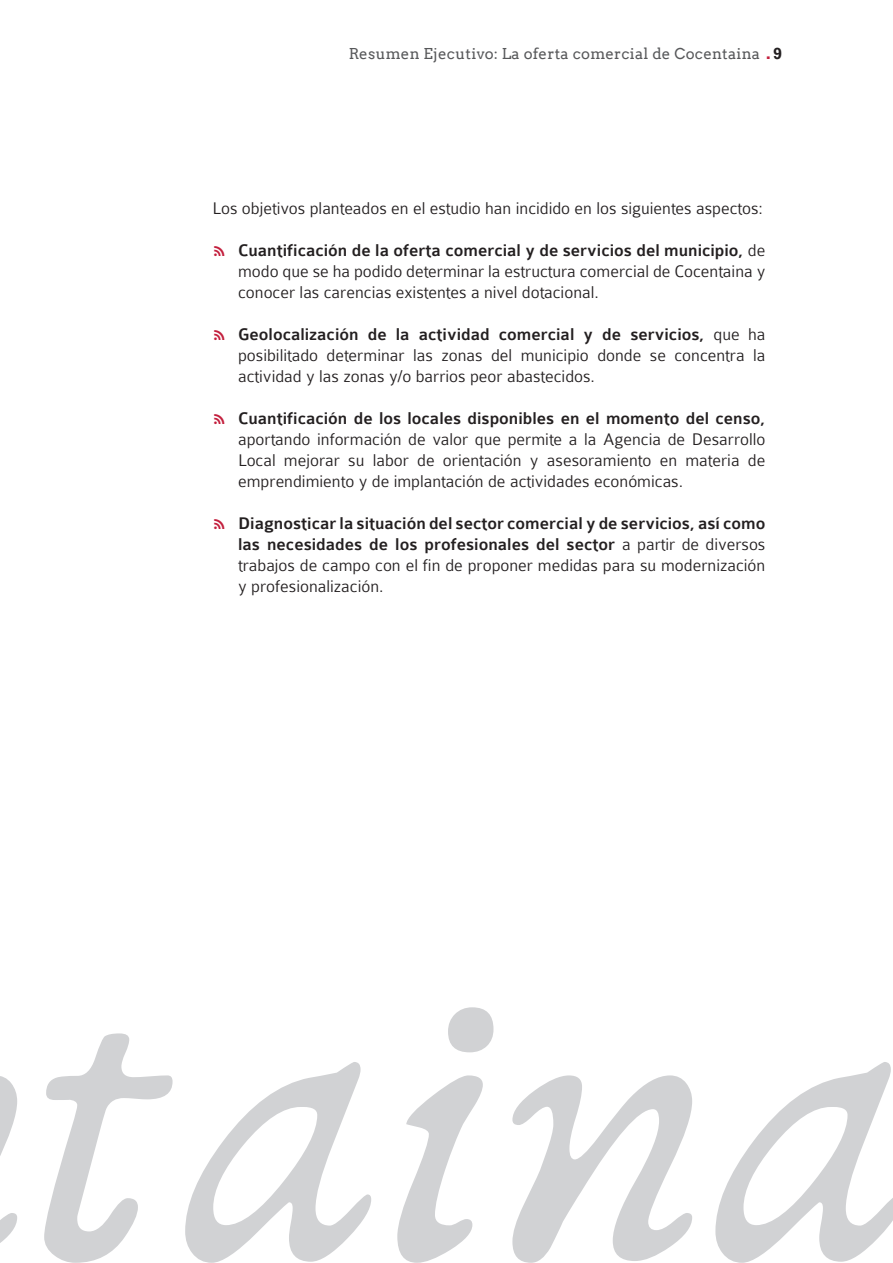
<style>
.page{position:relative;width:893px;height:1263px;background:#fff}
.page>*{position:absolute;margin:0;border:0;box-sizing:border-box;transform-origin:0 0}
.Parrafo_normal{font:300 18px/21px "Colaborate";color:#231f20;text-align:justify}
.t1{font:500 18px/21px "Colaborate";color:#231f20;text-align:justify}
.t2{font:15px "Arvo";letter-spacing:.02em;color:#57585a}
.s1{font-family:"Rockwell";font-weight:700;font-size:16.5px;color:#c31f3d}
.s2{font-family:"Rockwell";font-weight:700;font-size:16.5px;color:#231f20}
.s3{font-family:"Modern Pictograms";font-weight:400;color:#c31f3d}
.s4{font-weight:500}
.s5{font-weight:300}
</style>
<div class="page">
<svg style="left:0;top:1007px;width:893px;height:256px"></svg>
<p class="t2" style="left:349px;top:44px;width:435px">Resumen Ejecutivo: La oferta comercial de Cocentaina <span class="s1">.</span> <span class="s2">9</span></p>
<p class="Parrafo_normal" style="left:213px;top:198px;width:552px">Los objetivos planteados en el estudio han incidido en los siguientes aspectos:</p>
<p class="Parrafo_normal" style="left:238px;top:240px;width:529px;text-indent:-26px"><span class="s3">^</span> <span class="s4">Cuantificación de la oferta comercial y de servicios del municipio,</span> de modo que se ha podido determinar la estructura comercial de Cocentaina y conocer las carencias existentes a nivel dotacional.</p>
<p class="Parrafo_normal" style="left:238px;top:324px;width:529px;text-indent:-26px"><span class="s3">^</span> <span class="s4">Geolocalización de la actividad comercial y de servicios,</span> que ha posibilitado determinar las zonas del municipio donde se concentra la actividad y las zonas y/o barrios peor abastecidos.</p>
<p class="Parrafo_normal" style="left:238px;top:408px;width:529px;text-indent:-26px"><span class="s3">^</span> <span class="s4">Cuantificación de los locales disponibles en el momento del censo, </span>aportando información de valor que permite a la Agencia de Desarrollo Local mejorar su labor de orientación y asesoramiento en materia de emprendimiento y de implantación de actividades económicas.</p>
<p class="t1" style="left:238px;top:513px;width:529px;text-indent:-26px"><span class="s3">^</span> Diagnosticar la situación del sector comercial y de servicios, así como las necesidades de los profesionales del sector <span class="s5">a partir de diversos trabajos de campo con el fin de proponer medidas para su modernización y profesionalización.</span></p>
</div>
